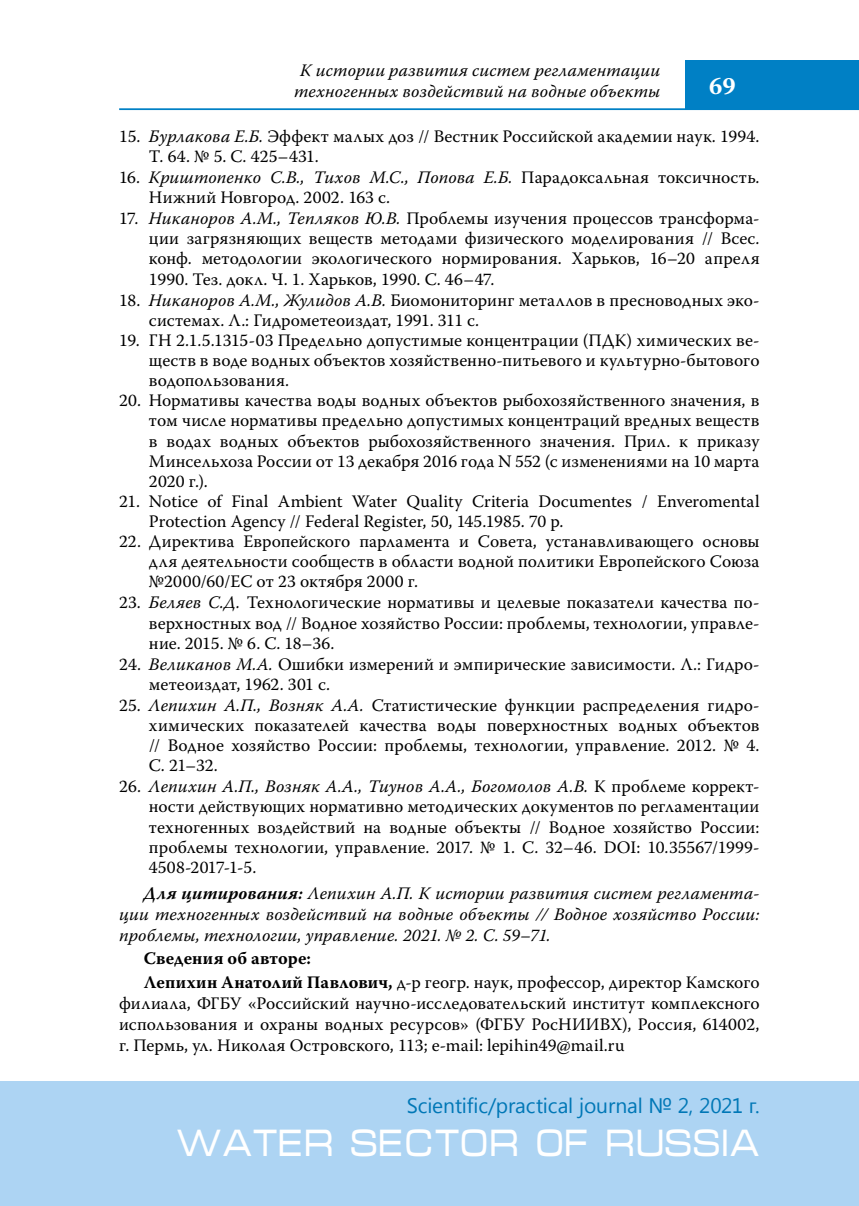
<style>
.page{position:relative;width:859px;height:1206px;background:#fff}
.page>*{position:absolute;margin:0;border:0;box-sizing:border-box;transform-origin:0 0}
.t1{font:38.5px "Micra C";color:#fff;scale:.83 1}
.t2{font:700 24.5px "Warnock Pro";color:#fff}
.t3{font:21px "Segoe UI";letter-spacing:-.005em;color:#0077b6}
.t4{font:17.5px/20.1px "Warnock Pro";letter-spacing:.005em;color:#000;text-align:justify}
.t5{font:italic 17.5px/21px "Warnock Pro";letter-spacing:.01em;color:#000;text-align:justify}
.t6{font:700 17.5px/23.4px "Warnock Pro";letter-spacing:.005em;color:#000}
.s1{font-style:italic}
.s2{font-weight:700}
.s3{font-weight:400}
</style>
<div class="page">
<hr style="left:119px;top:108px;width:739px;height:2px;background:#0080c5">
<div style="left:685px;top:60px;width:173px;height:50px;background:#0080c5"></div>
<div style="left:0;top:1081px;width:858px;height:124px;background:#add4f3"></div>
<p class="t5" style="left:294px;top:59px;width:368px;text-align:center">К истории развития систем регламентации техногенных воздействий на водные объекты</p>
<h2 class="t2" style="left:708px;top:71px;width:28px">69</h2>
<p class="t4" style="left:149px;top:126px;width:612px;text-indent:-30px">15. <span class="s1">Бурлакова Е.Б.</span> Эффект малых доз // Вестник Российской академии наук. 1994.<br>Т. 64. № 5. С. 425–431.</p>
<p class="t4" style="left:149px;top:167px;width:612px;text-indent:-30px">16. <span class="s1">Криштопенко С.В., Тихов М.С., Попова Е.Б.</span> Парадоксальная токсичность.<br>Нижний Новгород. 2002. 163 с.</p>
<p class="t4" style="left:149px;top:208px;width:612px;text-indent:-30px">17. <span class="s1">Никаноров А.М., Тепляков Ю.В.</span> Проблемы изучения процессов трансформа&shy;ции загрязняющих веществ методами физического моделирования // Всес. конф. методологии экологического нормирования. Харьков, 16–20 апреля 1990. Тез. докл. Ч. 1. Харьков, 1990. С. 46–47.</p>
<p class="t4" style="left:149px;top:289px;width:612px;text-indent:-30px">18. <span class="s1">Никаноров А.М., Жулидов А.В.</span> Биомониторинг металлов в пресноводных эко&shy;системах. Л.: Гидрометеоиздат, 1991. 311 с.</p>
<p class="t4" style="left:149px;top:330px;width:612px;text-indent:-30px">19. ГН 2.1.5.1315-03 Предельно допустимые концентрации (ПДК) химических ве&shy;ществ в воде водных объектов хозяйственно-питьевого и культурно-бытового водопользования.</p>
<p class="t4" style="left:149px;top:390px;width:612px;text-indent:-30px">20. Нормативы качества воды водных объектов рыбохозяйственного значения, в том числе нормативы предельно допустимых концентраций вредных веществ в водах водных объектов рыбохозяйственного значения. Прил. к приказу Минсельхоза России от 13 декабря 2016 года N 552 (с изменениями на 10 марта 2020 г.).</p>
<p class="t4" style="left:149px;top:491px;width:612px;text-indent:-30px">21. Notice of Final Ambient Water Quality Criteria Documentes / Enveromental<br>Protection Agency // Federal Register, 50, 145.1985. 70 р.</p>
<p class="t4" style="left:149px;top:531px;width:612px;text-indent:-30px">22. Директива Европейского парламента и Совета, устанавливающего основы для деятельности сообществ в области водной политики Европейского Союза №2000/60/ЕС от 23 октября 2000 г.</p>
<p class="t4" style="left:149px;top:592px;width:612px;text-indent:-30px">23. <span class="s1">Беляев С.Д.</span> Технологические нормативы и целевые показатели качества по&shy;верхностных вод // Водное хозяйство России: проблемы, технологии, управле&shy;ние. 2015. № 6. С. 18–36.</p>
<p class="t4" style="left:149px;top:653px;width:612px;text-indent:-30px">24. <span class="s1">Великанов М.А.</span> Ошибки измерений и эмпирические зависимости. Л.: Гидро&shy;метеоиздат, 1962. 301 с.</p>
<p class="t4" style="left:149px;top:694px;width:612px;text-indent:-30px">25. <span class="s1">Лепихин А.П., Возняк А.А.</span> Статистические функции распределения гидро&shy;химических показателей качества воды поверхностных водных объектов // Водное хозяйство России: проблемы, технологии, управление. 2012. № 4.<br>С. 21–32.</p>
<p class="t4" style="left:149px;top:776px;width:612px;text-indent:-30px">26. <span class="s1">Лепихин А.П., Возняк А.А., Тиунов А.А., Богомолов А.В.</span> К проблеме коррект&shy;ности действующих нормативно методических документов по регламентации техногенных воздействий на водные объекты // Водное хозяйство России: проблемы технологии, управление. 2017. № 1. C. 32–46. DOI: 10.35567/1999- 4508-2017-1-5.</p>
<p class="t5" style="left:119px;top:882px;width:641px;text-indent:25px"><span class="s2">Для цитирования:</span> Лепихин А.П. К истории развития систем регламента&shy;ции техногенных воздействий на водные объекты // Водное хозяйство России: проблемы, технологии, управление. 2021. № 2. С. 59–71.</p>
<p class="t6" style="left:144px;top:946px;width:617px">Сведения об авторе:<br>Лепихин Анатолий Павлович, <span class="s3">д-р геогр. наук, профессор, директор Камского</span></p>
<p class="t4" style="left:119px;top:992px;width:641px;line-height:21px">филиала, ФГБУ «Российский научно-исследовательский институт комплексного использования и охраны водных ресурсов» (ФГБУ РосНИИВХ), Россия, 614002, г. Пермь, ул. Николая Островского, 113; e-mail: lepihin49@mail.ru</p>
<p class="t3" style="left:406px;top:1090px;width:354px">scientific/practical journal № 2, 2021 г.</p>
<h1 class="t1" style="left:175px;top:1126px;width:705px">WATER SECTOR OF RUSSIA</h1>
</div>
